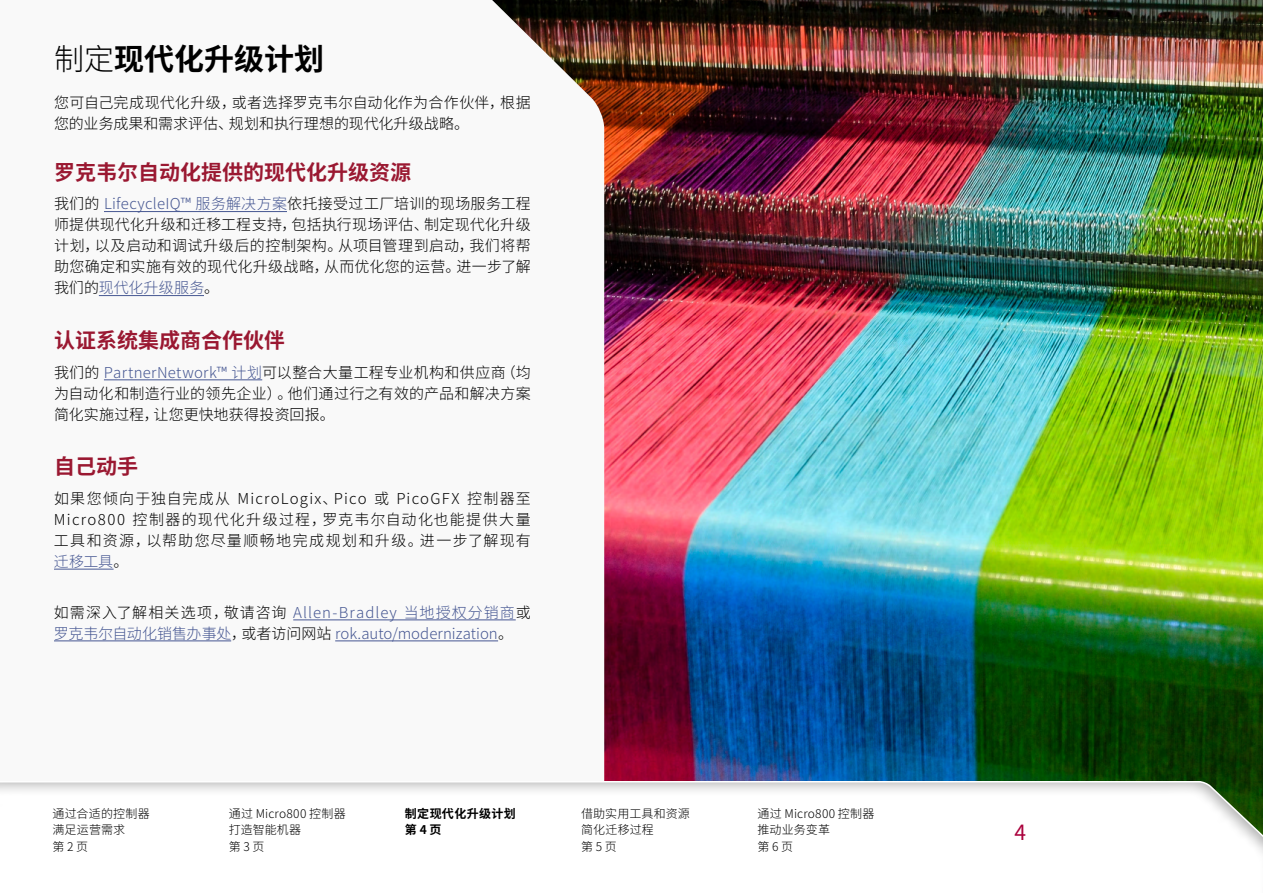
<style>
.page{position:relative;width:1263px;height:893px;background:#fff}
.page>*{position:absolute;margin:0;border:0;box-sizing:border-box;transform-origin:0 0}
.t1{font:700 30px "Noto Sans CJ Ksc";color:#000}
.t2{font:700 21px "Noto Sans CJ Ksc";color:#9a1831}
.t3{font:21px "Noto Sans CJ Ksc";color:#aa003c}
.t4{font:300 15px/21px "Noto Sans CJ Ksc";letter-spacing:.02em;color:#000;text-align:justify}
.t5{font:300 15px/21px "Noto Sans CJ Ksc";letter-spacing:.01em;color:#465792}
.t6{font:300 12px/16.5px "Noto Sans CJ Ksc";letter-spacing:.01em;color:#000}
.t7{font:700 12px/16.5px "Noto Sans CJ Ksc";letter-spacing:.03em;color:#000}
.s1{font-weight:300}
.s2{color:#465792}
.s3{color:#000}
</style>
<div class="page">
<img style="left:604px;top:0;width:659px;height:770px">
<svg style="left:54px;top:0;width:550px;height:642px"></svg>
<hr style="left:104px;top:211px;width:183px;height:1px;background:#465792">
<hr style="left:99px;top:295px;width:105px;height:1px;background:#465792">
<hr style="left:104px;top:379px;width:158px;height:1px;background:#465792">
<hr style="left:54px;top:569px;width:60px;height:1px;background:#465792">
<hr style="left:293px;top:619px;width:223px;height:1px;background:#465792">
<hr style="left:54px;top:640px;width:177px;height:1px;background:#465792">
<hr style="left:335px;top:640px;width:163px;height:1px;background:#465792">
<div style="left:0;top:770px;width:1263px;height:123px;background:#000;opacity:.3"></div>
<svg style="left:0;top:780px;width:1263px;height:113px"></svg>
<h1 class="t1" style="left:54px;top:42px;width:271px"><span class="s1">制定</span>现代化升级计划</h1>
<p class="t4" style="left:54px;top:93px;width:478px">您可自己完成现代化升级，或者选择罗克韦尔自动化作为合作伙伴，根据您的业务成果和需求评估、规划和执行理想的现代化升级战略。</p>
<h2 class="t2" style="left:54px;top:160px;width:358px">罗克韦尔自动化提供的现代化升级资源</h2>
<p class="t4" style="left:54px;top:194px;width:478px">我们的 <span class="s2">LifecycleIQ™ 服务解决方案</span>依托接受过工厂培训的现场服务工程师提供现代化升级和迁移工程支持，包括执行现场评估、制定现代化升级计划，以及启动和调试升级后的控制架构。从项目管理到启动，我们将帮助您确定和实施有效的现代化升级战略，从而优化您的运营。进一步了解我们的<span class="s2">现代化升级服务</span>。</p>
<h2 class="t2" style="left:54px;top:329px;width:232px">认证系统集成商合作伙伴</h2>
<p class="t4" style="left:54px;top:362px;width:478px">我们的 <span class="s2">PartnerNetwork™ 计划</span>可以整合大量工程专业机构和供应商（均为自动化和制造行业的领先企业）。他们通过行之有效的产品和解决方案简化实施过程，让您更快地获得投资回报。</p>
<h2 class="t2" style="left:54px;top:455px;width:85px">自己动手</h2>
<p class="t4" style="left:54px;top:488px;width:478px">如果您倾向于独自完成从 MicroLogix、Pico 或 PicoGFX 控制器至Micro800 控制器的现代化升级过程，罗克韦尔自动化也能提供大量工具和资源，以帮助您尽量顺畅地完成规划和升级。进一步了解现有<span class="s2">迁移工具</span>。</p>
<p class="t5" style="left:54px;top:602px;width:478px"><span class="s3">如需深入了解相关选项，敬请咨询</span> Allen-Bradley 当地授权分销商<span class="s3">或</span>罗克韦尔自动化销售办事处<span class="s3">，或者访问网站</span> rok.auto/modernization<span class="s3">。</span></p>
<p class="t6" style="left:52px;top:805px;width:99px">通过合适的控制器满足运营需求<br>第 2 页</p>
<p class="t6" style="left:229px;top:805px;width:119px">通过 Micro800 控制器打造智能机器<br>第 3 页</p>
<p class="t7" style="left:405px;top:805px;width:112px">制定现代化升级计划第 4 页</p>
<p class="t6" style="left:581px;top:805px;width:110px">借助实用工具和资源简化迁移过程<br>第 5 页</p>
<p class="t6" style="left:757px;top:805px;width:119px">通过 Micro800 控制器推动业务变革<br>第 6 页</p>
<h2 class="t3" style="left:1014px;top:820px;width:13px">4</h2>
</div>
